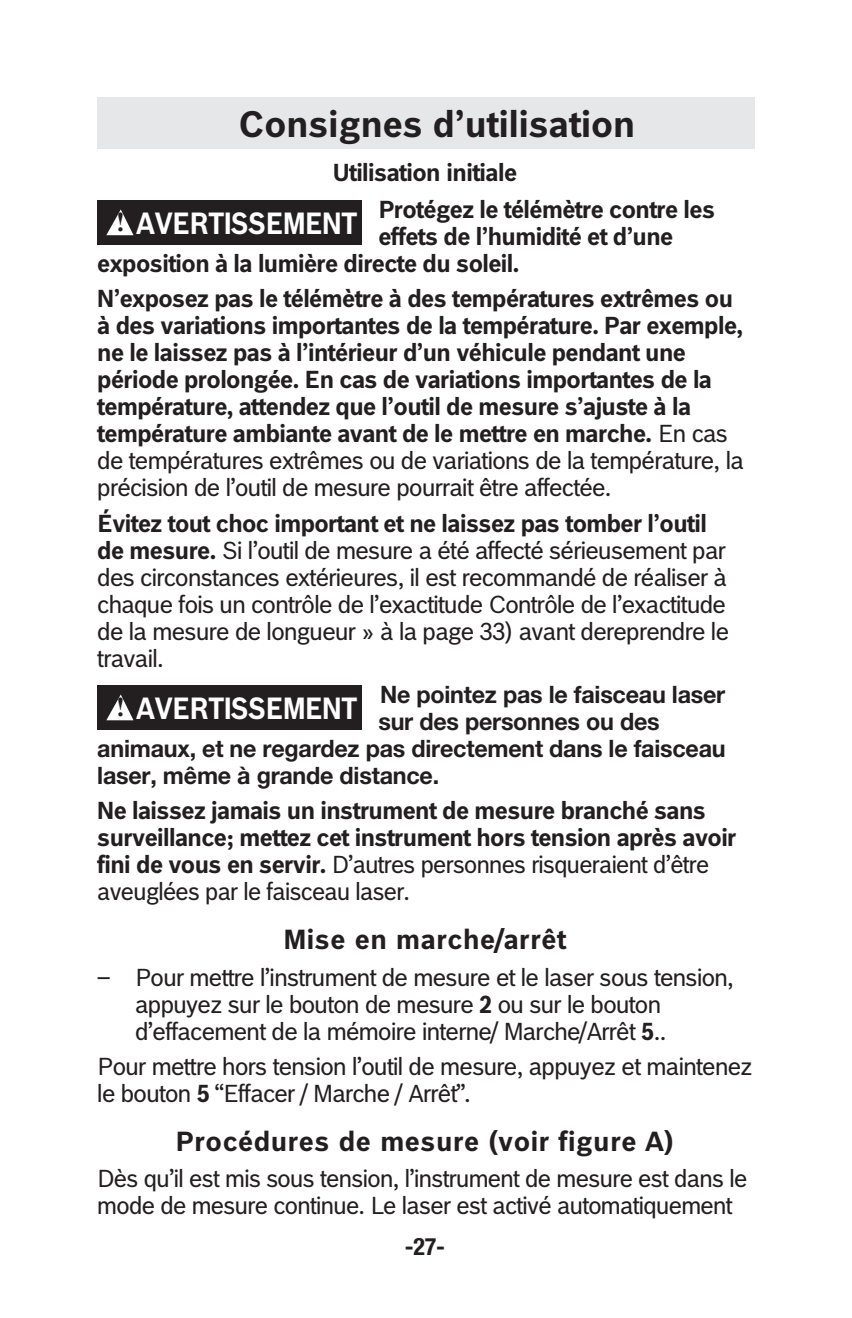
<style>
.page{position:relative;width:852px;height:1318px;background:#fff}
.page>*{position:absolute;margin:0;border:0;box-sizing:border-box;transform-origin:0 0}
.t1{font:700 36px "Bosch Office Sans";color:#231f20}
.t2{font:700 30px "Bosch Office Sans";letter-spacing:-.025em;color:#fff;scale:.9 1}
.t3{font:700 27px "Bosch Office Sans";letter-spacing:.02em;color:#231f20}
.t4{font:700 24px/27px "Bosch Office Sans";letter-spacing:-.025em;color:#231f20}
.t5{font:24px/27px "Bosch Office Sans";letter-spacing:-.025em;color:#231f20}
.t6{font:700 24px "Helvetica Neue LT Std";letter-spacing:-.01em;color:#231f20}
.t7{font:700 condensed 24px "Helvetica Neue LT Std";color:#231f20}
.s1{font-family:"Times New Roman";font-size:27px;color:#231f20}
.s2{font-weight:400}
.s3{font-weight:700}
</style>
<div class="page">
<div style="left:97px;top:97px;width:657px;height:52px;background:#e6e7e9"></div>
<div style="left:97px;top:200px;width:264px;height:45px;background:#231f20"></div>
<svg style="left:106px;top:209px;width:27px;height:26px"></svg>
<div style="left:97px;top:685px;width:264px;height:44px;background:#231f20"></div>
<svg style="left:106px;top:694px;width:27px;height:26px"></svg>
<h1 class="t1" style="left:238px;top:110px;width:398px">Consignes d’utilisation</h1>
<p class="t4" style="left:332px;top:161px;width:186px">Utilisation initiale</p>
<p class="t2" style="left:116px;top:212px;width:269px"><span class="s1">!</span> AVERTISSEMENT</p>
<p class="t4" style="left:378px;top:198px;width:338px">Protégez le télémètre contre les</p>
<p class="t4" style="left:378px;top:225px;width:296px">effets de l’humidité et d’une</p>
<p class="t4" style="left:97px;top:252px;width:423px">exposition à la lumière directe du soleil.</p>
<p class="t4" style="left:97px;top:287px;width:647px">N’exposez pas le télémètre à des températures extrêmes ou à des variations importantes de la température. Par exemple, ne le laissez pas à l’intérieur d’un véhicule pendant une période prolongée. En cas de variations importantes de la température, attendez que l’outil de mesure s’ajuste à la température ambiante avant de le mettre en marche. <span class="s2">En cas de températures extrêmes ou de variations de la température, la précision de l’outil de mesure pourrait être affectée.</span></p>
<p class="t5" style="left:97px;top:512px;width:633px"><span class="s3">Évitez tout choc important et ne laissez pas tomber l’outil de mesure.</span> Si l’outil de mesure a été affecté sérieusement par des circonstances extérieures, il est recommandé de réaliser à chaque fois un contrôle de l’exactitude Contrôle de l’exactitude de la mesure de longueur » à la page 33) avant dereprendre le travail.</p>
<p class="t2" style="left:116px;top:697px;width:269px"><span class="s1">!</span> AVERTISSEMENT</p>
<p class="t6" style="left:380px;top:685px;width:346px">Ne pointez pas le faisceau laser</p>
<p class="t6" style="left:378px;top:712px;width:282px">sur des personnes ou des</p>
<p class="t6" style="left:97px;top:739px;width:629px">animaux, et ne regardez pas directement dans le faisceau</p>
<p class="t6" style="left:97px;top:766px;width:343px">laser, même à grande distance.</p>
<p class="t4" style="left:97px;top:799px;width:640px">Ne laissez jamais un instrument de mesure branché sans surveillance; mettez cet instrument hors tension après avoir fini de vous en servir. <span class="s2">D’autres personnes risqueraient d’être aveuglées par le faisceau laser.</span></p>
<p class="t3" style="left:284px;top:928px;width:283px">Mise en marche/arrêt</p>
<p class="t5" style="left:135px;top:965px;width:600px;text-indent:-38px">– Pour mettre l’instrument de mesure et le laser sous tension, appuyez sur le bouton de mesure <span class="s3">2</span> ou sur le bouton d’effacement de la mémoire interne/ Marche/Arrêt <span class="s3">5</span>..</p>
<p class="t5" style="left:97px;top:1055px;width:656px">Pour mettre hors tension l’outil de mesure, appuyez et maintenez le bouton <span class="s3">5</span> “Effacer / Marche / Arrêt”.</p>
<p class="t3" style="left:176px;top:1130px;width:499px">Procédures de mesure (voir figure A)</p>
<p class="t5" style="left:97px;top:1167px;width:651px">Dès qu’il est mis sous tension, l’instrument de mesure est dans le mode de mesure continue. Le laser est activé automatiquement</p>
<p class="t7" style="left:404px;top:1237px;width:42px">-27-</p>
</div>
